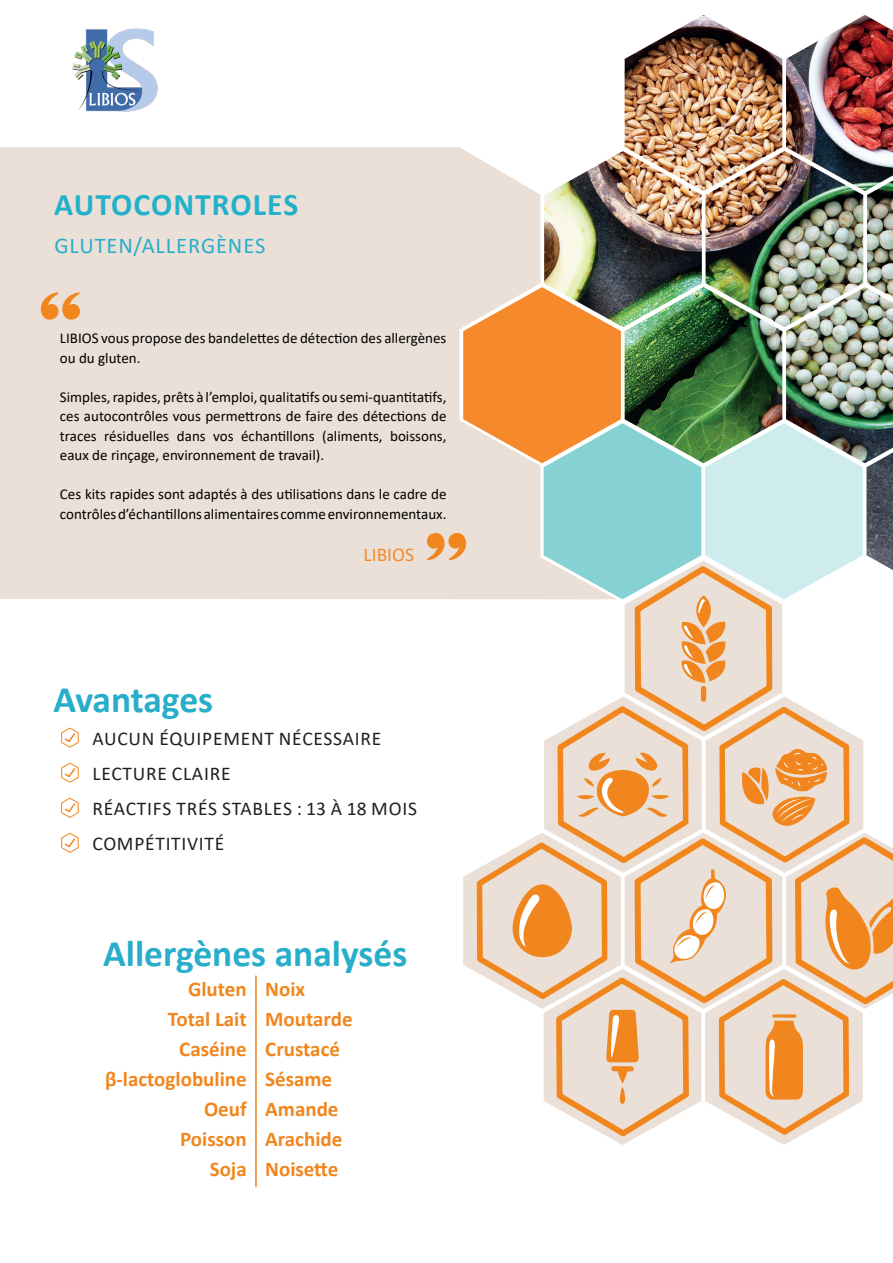
<style>
.page{position:relative;width:893px;height:1263px;background:#fff}
.page>*{position:absolute;margin:0;border:0;box-sizing:border-box;transform-origin:0 0}
.Titre_H1{font:700 37.5px "Calibri";color:#28aeca}
.Titre_H1-2{font:700 31.5px "Calibri";letter-spacing:.035em;color:#22b1ca}
.Titre_H1-3{font:22.5px "Calibri";letter-spacing:.04em;color:#28aeca}
.Titre_H1-4{font:700 21px "Calibri";color:#f1861d}
.Titre_H1-5{font:19.5px "Calibri";letter-spacing:.04em;color:#231f20}
.Titre_H1-6{font:19.5px "Calibri";color:#f5892c}
.t1{font:15px/19.5px "Calibri";color:#000}
</style>
<div class="page">
<svg style="left:61px;top:728px;width:18px;height:19px"></svg>
<svg style="left:61px;top:763px;width:18px;height:20px"></svg>
<svg style="left:61px;top:798px;width:18px;height:20px"></svg>
<svg style="left:61px;top:833px;width:18px;height:20px"></svg>
<div style="left:0;top:147px;width:541px;height:452px;background:#ebe0d7"></div>
<img style="left:72px;top:28px;width:86px;height:84px">
<svg style="left:41px;top:292px;width:39px;height:28px"></svg>
<img style="left:544px;top:151px;width:158px;height:136px">
<img style="left:625px;top:15px;width:157px;height:176px">
<img style="left:706px;top:151px;width:157px;height:136px">
<img style="left:867px;top:191px;width:26px;height:96px">
<img style="left:786px;top:15px;width:107px;height:176px">
<svg style="left:427px;top:287px;width:466px;height:858px"></svg>
<hr style="left:255px;top:975px;width:2px;height:212px;background:#f1861d">
<p class="Titre_H1-2" style="left:54px;top:182px;width:246px">AUTOCONTROLES</p>
<p class="Titre_H1-3" style="left:54px;top:230px;width:212px">GLUTEN/ALLERGÈNES</p>
<p class="t1" style="left:60px;top:328px;width:388px">LIBIOS vous propose des bandelettes de détection des allergènes ou du gluten.</p>
<p class="t1" style="left:60px;top:387px;width:388px;text-align:justify">Simples, rapides, prêts à l’emploi, qualitatifs ou semi-quantitatifs, ces autocontrôles vous permettrons de faire des détections de traces résiduelles dans vos échantillons (aliments, boissons, eaux de rinçage, environnement de travail).</p>
<p class="t1" style="left:60px;top:484px;width:388px">Ces kits rapides sont adaptés à des utilisations dans le cadre de contrôles d’échantillons alimentaires comme environnementaux.</p>
<p class="Titre_H1-6" style="left:364px;top:541px;width:52px">LIBIOS</p>
<p class="Titre_H1" style="left:54px;top:673px;width:161px">Avantages</p>
<p class="Titre_H1-5" style="left:92px;top:725px;width:291px">AUCUN ÉQUIPEMENT NÉCESSAIRE</p>
<p class="Titre_H1-5" style="left:92px;top:760px;width:140px">LECTURE CLAIRE</p>
<p class="Titre_H1-5" style="left:92px;top:795px;width:326px">RÉACTIFS TRÉS STABLES : 13 À 18 MOIS</p>
<p class="Titre_H1-5" style="left:92px;top:830px;width:133px">COMPÉTITIVITÉ</p>
<p class="Titre_H1" style="left:103px;top:927px;width:306px">Allergènes analysés</p>
<p class="Titre_H1-4" style="left:188px;top:974px;width:60px">Gluten</p>
<p class="Titre_H1-4" style="left:265px;top:974px;width:41px">Noix</p>
<p class="Titre_H1-4" style="left:168px;top:1004px;width:80px">Total Lait</p>
<p class="Titre_H1-4" style="left:265px;top:1004px;width:89px">Moutarde</p>
<p class="Titre_H1-4" style="left:179px;top:1034px;width:69px">Caséine</p>
<p class="Titre_H1-4" style="left:265px;top:1034px;width:76px">Crustacé</p>
<p class="Titre_H1-4" style="left:105px;top:1064px;width:143px">β-lactoglobuline</p>
<p class="Titre_H1-4" style="left:265px;top:1064px;width:68px">Sésame</p>
<p class="Titre_H1-4" style="left:204px;top:1094px;width:44px">Oeuf</p>
<p class="Titre_H1-4" style="left:180px;top:1124px;width:68px">Poisson</p>
<p class="Titre_H1-4" style="left:265px;top:1094px;width:75px">Amande</p>
<p class="Titre_H1-4" style="left:265px;top:1124px;width:79px">Arachide</p>
<p class="Titre_H1-4" style="left:210px;top:1154px;width:38px">Soja</p>
<p class="Titre_H1-4" style="left:265px;top:1154px;width:75px">Noisette</p>
</div>
